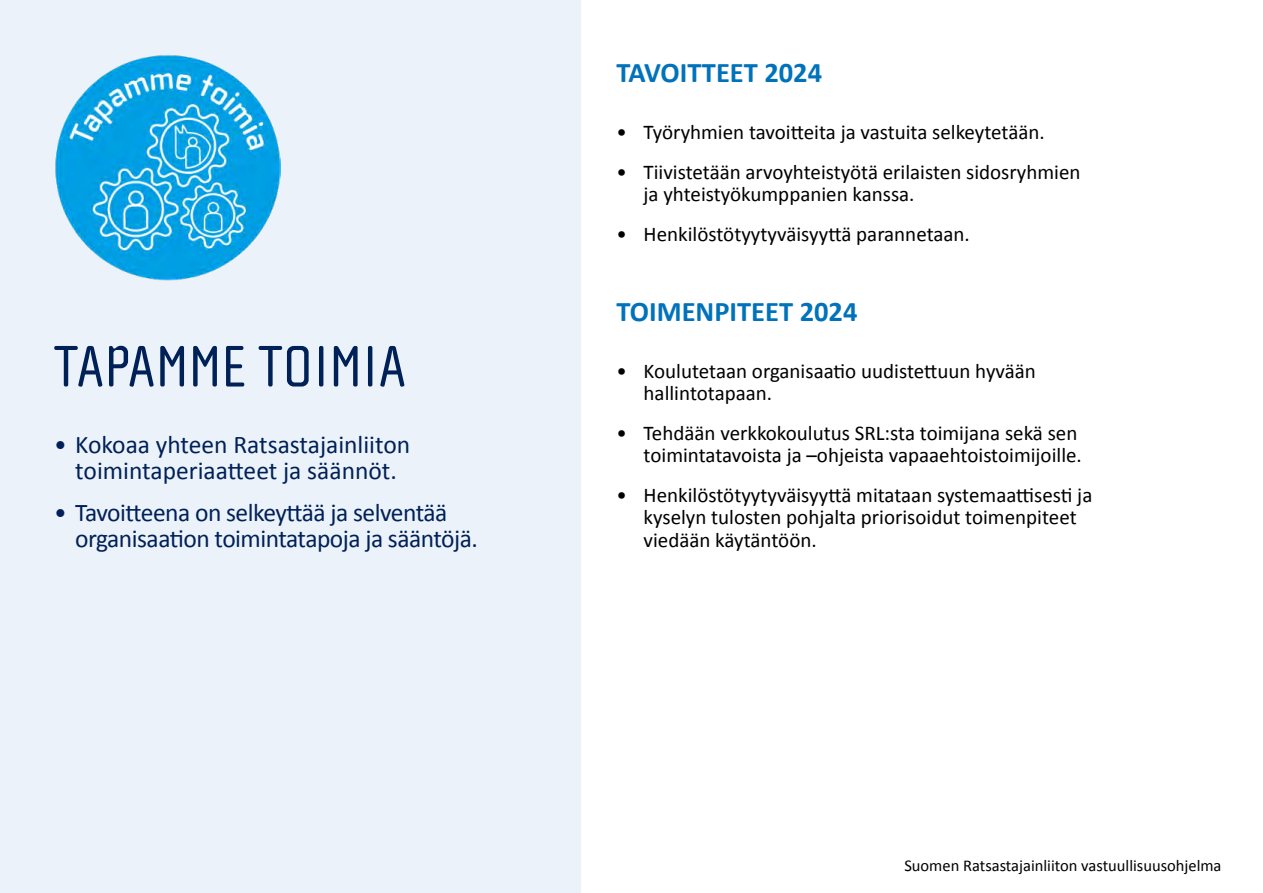
<style>
.page{position:relative;width:1263px;height:893px;background:#fff}
.page>*{position:absolute;margin:0;border:0;box-sizing:border-box;transform-origin:0 0}
.t1{font:60px "Cholla Sans OT";color:#002157}
.t2{font:700 28.5px "Calibri";color:#0072bc}
.t3{font:25.5px/25.5px "Calibri";letter-spacing:-.02em;color:#002157}
.t4{font:25.5px/25.5px "Calibri";color:#002157;text-align:center}
.t5{font:21px/22.5px "Calibri";color:#000}
.t6{font:16.5px "Calibri";color:#000}
</style>
<div class="page">
<div style="left:0;top:0;width:580px;height:893px;background:#ecf2fa"></div>
<img style="left:55px;top:55px;width:226px;height:226px">
<h1 class="t1" style="left:54px;top:334px;width:354px">TAPAMME TOIMIA</h1>
<p class="t4" style="left:54px;top:432px;width:358px">• Kokoaa yhteen Ratsastajainliiton toimintaperiaatteet ja säännöt.</p>
<p class="t3" style="left:75px;top:500px;width:404px;text-indent:-21px">• Tavoitteena on selkeyttää ja selventää organisaation toimintatapoja ja sääntöjä.</p>
<h2 class="t2" style="left:617px;top:55px;width:207px">TAVOITTEET 2024</h2>
<p class="t5" style="left:617px;top:121px;width:430px">• Työryhmien tavoitteita ja vastuita selkeytetään.</p>
<p class="t5" style="left:644px;top:160px;width:438px;text-indent:-27px">• Tiivistetään arvoyhteistyötä erilaisten sidosryhmien ja yhteistyökumppanien kanssa.</p>
<p class="t5" style="left:617px;top:222px;width:355px">• Henkilöstötyytyväisyyttä parannetaan.</p>
<h2 class="t2" style="left:617px;top:293px;width:242px">TOIMENPITEET 2024</h2>
<p class="t5" style="left:644px;top:360px;width:394px;text-indent:-27px">• Koulutetaan organisaatio uudistettuun hyvään hallintotapaan.</p>
<p class="t5" style="left:617px;top:422px;width:467px;text-align:right">• Tehdään verkkokoulutus SRL:sta toimijana sekä sen toimintatavoista ja –ohjeista vapaaehtoistoimijoille.</p>
<p class="t5" style="left:644px;top:484px;width:450px;text-indent:-27px">• Henkilöstötyytyväisyyttä mitataan systemaattisesti ja kyselyn tulosten pohjalta priorisoidut toimenpiteet viedään käytäntöön.</p>
<p class="t6" style="left:904px;top:855px;width:319px">Suomen Ratsastajainliiton vastuullisuusohjelma</p>
</div>
